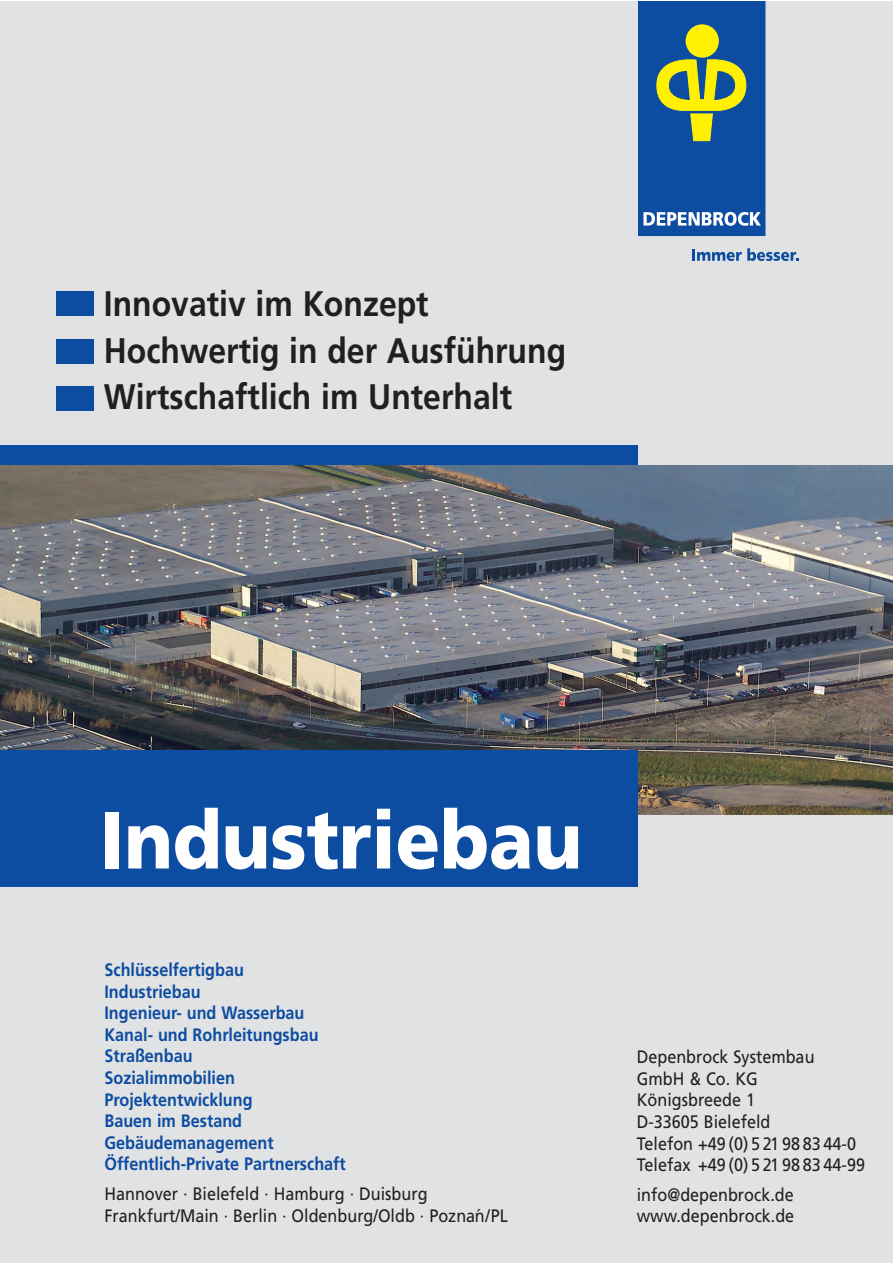
<style>
.page{position:relative;width:893px;height:1263px;background:#fff}
.page>*{position:absolute;margin:0;border:0;box-sizing:border-box;transform-origin:0 0}
.t1{font:900 81px "Frutiger";color:#fff;scale:.9 1}
.t2{font:700 35.55px/46.5px "Frutiger";color:#231f20;scale:.9 1}
.t3{font:18px/21.6px "Frutiger";color:#231f20;scale:.9 1}
.t4{font:700 18px/21.6px "Frutiger";color:#0d4da1;scale:.9 1}
</style>
<div class="page">
<div style="left:0;top:1px;width:892px;height:1262px;background:#e1e2e4"></div>
<div style="left:56px;top:292px;width:38px;height:24px;background:#0d4da1"></div>
<div style="left:56px;top:339px;width:38px;height:24px;background:#0d4da1"></div>
<div style="left:56px;top:386px;width:38px;height:25px;background:#0d4da1"></div>
<div style="left:0;top:445px;width:638px;height:40px;background:#0d4da1"></div>
<img style="left:0;top:465px;width:892px;height:350px">
<div style="left:0;top:751px;width:638px;height:136px;background:#0d4da1"></div>
<svg style="left:638px;top:1px;width:127px;height:235px;background:#36698d"></svg>
<svg style="left:692px;top:248px;width:106px;height:13px"></svg>
<h2 class="t2" style="left:104px;top:283px;width:515px">Innovativ im Konzept<br>Hochwertig in der Ausführung<br>Wirtschaftlich im Unterhalt</h2>
<h1 class="t1" style="left:100px;top:808px;width:537px">Industriebau</h1>
<p class="t4" style="left:104px;top:960px;width:270px">Schlüsselfertigbau<br>Industriebau<br>Ingenieur- und Wasserbau<br>Kanal- und Rohrleitungsbau<br>Straßenbau<br>Sozialimmobilien<br>Projektentwicklung<br>Bauen im Bestand<br>Gebäudemanagement<br>Öffentlich-Private Partnerschaft</p>
<p class="t3" style="left:104px;top:1184px;width:450px">Hannover · Bielefeld · Hamburg · Duisburg<br>Frankfurt/Main · Berlin · Oldenburg/Oldb · Poznan/PL</p>
<p class="t3" style="left:476px;top:1206px;width:7px">´</p>
<p class="t3" style="left:637px;top:1047px;width:255px">Depenbrock Systembau<br>GmbH &amp; Co. KG<br>Königsbreede 1<br>D-33605 Bielefeld<br>Telefon +49 (0) 5 21 98 83 44-0<br>Telefax +49 (0) 5 21 98 83 44-99</p>
<p class="t3" style="left:637px;top:1185px;width:176px">info@depenbrock.de www.depenbrock.de</p>
</div>
